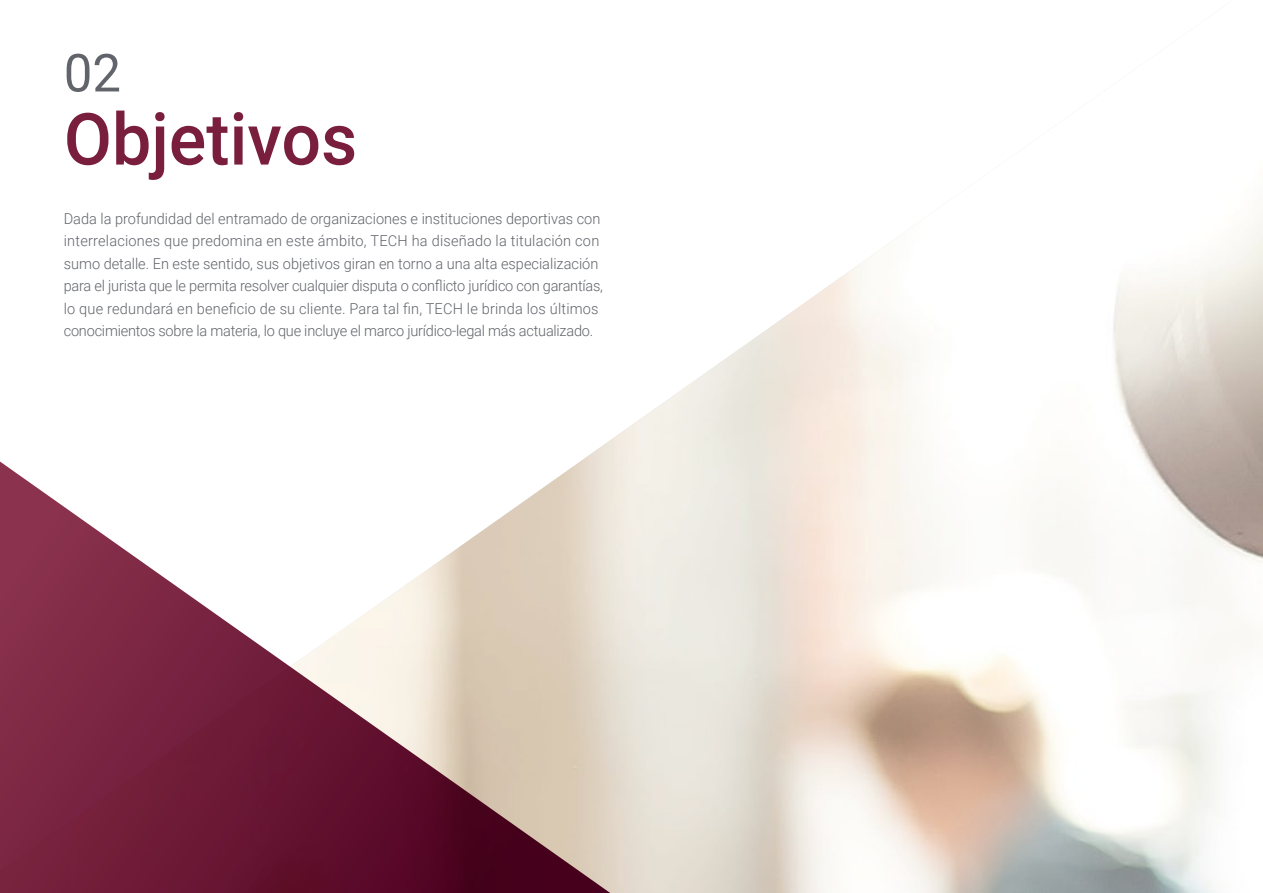
<style>
.page{position:relative;width:1263px;height:893px;background:#fff}
.page>*{position:absolute;margin:0;border:0;box-sizing:border-box;transform-origin:0 0}
.t1{font:500 72px "Roboto";color:#791e3c}
.t2{font:52.5px "Roboto";color:#61646a}
.t3{font:300 15px/22.5px "Roboto";color:#61646a}
</style>
<div class="page">
<svg style="left:0;top:446px;width:640px;height:447px"></svg>
<h2 class="t2" style="left:64px;top:36px;width:59px">02</h2>
<h1 class="t1" style="left:64px;top:89px;width:295px">Objetivos</h1>
<p class="t3" style="left:64px;top:207px;width:541px">Dada la profundidad del entramado de organizaciones e instituciones deportivas con interrelaciones que predomina en este ámbito, TECH ha diseñado la titulación con sumo detalle. En este sentido, sus objetivos giran en torno a una alta especialización para el jurista que le permita resolver cualquier disputa o conflicto jurídico con garantías, lo que redundará en beneficio de su cliente. Para tal fin, TECH le brinda los últimos conocimientos sobre la materia, lo que incluye el marco jurídico-legal más actualizado.</p>
</div>
